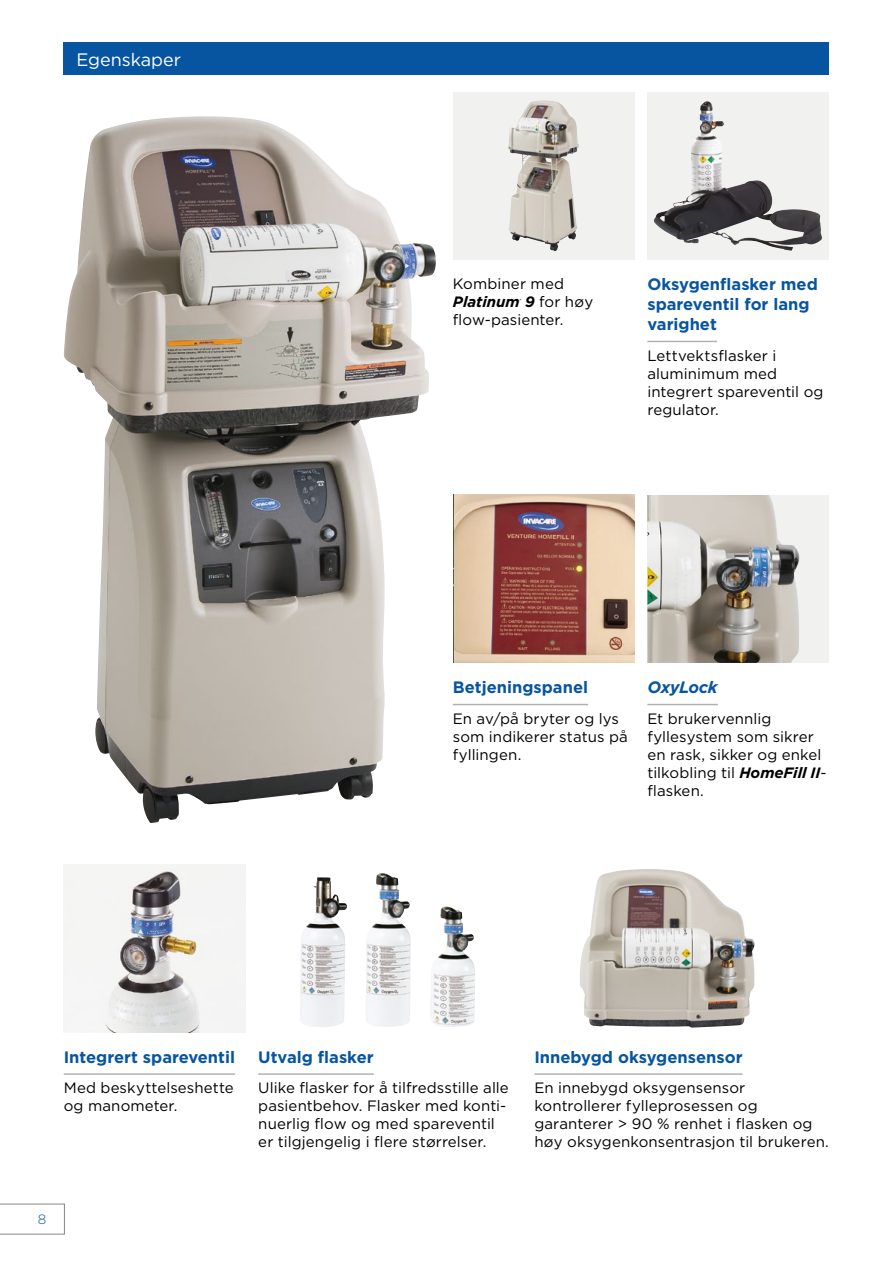
<style>
.page{position:relative;width:893px;height:1263px;background:#fff}
.page>*{position:absolute;margin:0;border:0;box-sizing:border-box;transform-origin:0 0}
.t1{font:18px "Gotham";color:#fff}
.t2{font:700 16.5px/19.8px "Gotham";color:#0755a0}
.t3{font:italic 700 16.5px "Gotham";letter-spacing:-.02em;color:#0755a0}
.t4{font:15px/18px "Gotham";letter-spacing:.005em;color:#000}
.t5{font:300 13.5px "Gotham";color:#0755a0}
.t6{font:italic 700 4.35px "Gotham";color:#000}
.s1{font-weight:700;font-style:italic}
</style>
<div class="page">
<img style="left:63px;top:117px;width:373px;height:706px">
<div style="left:647px;top:92px;width:182px;height:168px;background:#f1f1ef"></div>
<img style="left:654px;top:101px;width:168px;height:150px">
<img style="left:64px;top:864px;width:182px;height:168px">
<div style="left:453px;top:92px;width:182px;height:168px;background:#f1f1ef"></div>
<img style="left:508px;top:100px;width:71px;height:151px">
<div style="left:647px;top:495px;width:182px;height:168px;background:#f1f1ef"></div>
<img style="left:647px;top:495px;width:153px;height:168px">
<hr style="left:647px;top:704px;width:71px;height:1px;background:#b2b1b1">
<img style="left:453px;top:495px;width:182px;height:168px">
<hr style="left:453px;top:704px;width:135px;height:1px;background:#b2b1b1">
<img style="left:300px;top:873px;width:175px;height:154px">
<img style="left:580px;top:869px;width:175px;height:158px">
<hr style="left:534px;top:1073px;width:209px;height:2px;background:#b2b1b1">
<hr style="left:647px;top:341px;width:70px;height:1px;background:#b2b1b1">
<hr style="left:64px;top:1073px;width:171px;height:2px;background:#b2b1b1">
<hr style="left:258px;top:1073px;width:116px;height:2px;background:#b2b1b1">
<div style="left:64px;top:43px;width:765px;height:32px;background:#0755a0"></div>
<svg style="left:0;top:1204px;width:65px;height:30px"></svg>
<p class="t1" style="left:77px;top:48px;width:106px">Egenskaper</p>
<p class="t4" style="left:453px;top:275px;width:142px">Kombiner med<br><span class="s1">Platinum 9</span> for høy</p>
<p class="t6" style="left:519px;top:297px;width:3px">®</p>
<p class="t4" style="left:453px;top:311px;width:112px">flow-pasienter.</p>
<p class="t2" style="left:647px;top:275px;width:172px">Oksygenflasker med spareventil for lang varighet</p>
<p class="t4" style="left:647px;top:346px;width:178px">Lettvektsflasker i aluminimum med integrert spareventil og regulator.</p>
<p class="t2" style="left:453px;top:677px;width:137px">Betjeningspanel</p>
<p class="t4" style="left:453px;top:709px;width:176px">En av/på bryter og lys som indikerer status på fyllingen.</p>
<p class="t3" style="left:647px;top:676px;width:72px">OxyLock</p>
<p class="t4" style="left:647px;top:709px;width:181px">Et brukervennlig fyllesystem som sikrer en rask, sikker og enkel tilkobling til <span class="s1">HomeFill II&shy;</span>flasken.</p>
<p class="t2" style="left:64px;top:1047px;width:173px">Integrert spareventil</p>
<p class="t4" style="left:64px;top:1079px;width:171px">Med beskyttelseshette og manometer.</p>
<p class="t2" style="left:258px;top:1047px;width:117px">Utvalg flasker</p>
<p class="t4" style="left:258px;top:1079px;width:252px">Ulike flasker for å tilfredsstille alle pasientbehov. Flasker med konti&shy;nuerlig flow og med spareventil er tilgjengelig i flere størrelser.</p>
<p class="t5" style="left:38px;top:1211px;width:10px">8</p>
<p class="t2" style="left:534px;top:1047px;width:210px">Innebygd oksygensensor</p>
<p class="t4" style="left:534px;top:1079px;width:296px">En innebygd oksygensensor kontrollerer fylleprosessen og garanterer &gt; 90 % renhet i flasken og høy oksygenkonsentrasjon til brukeren.</p>
</div>
